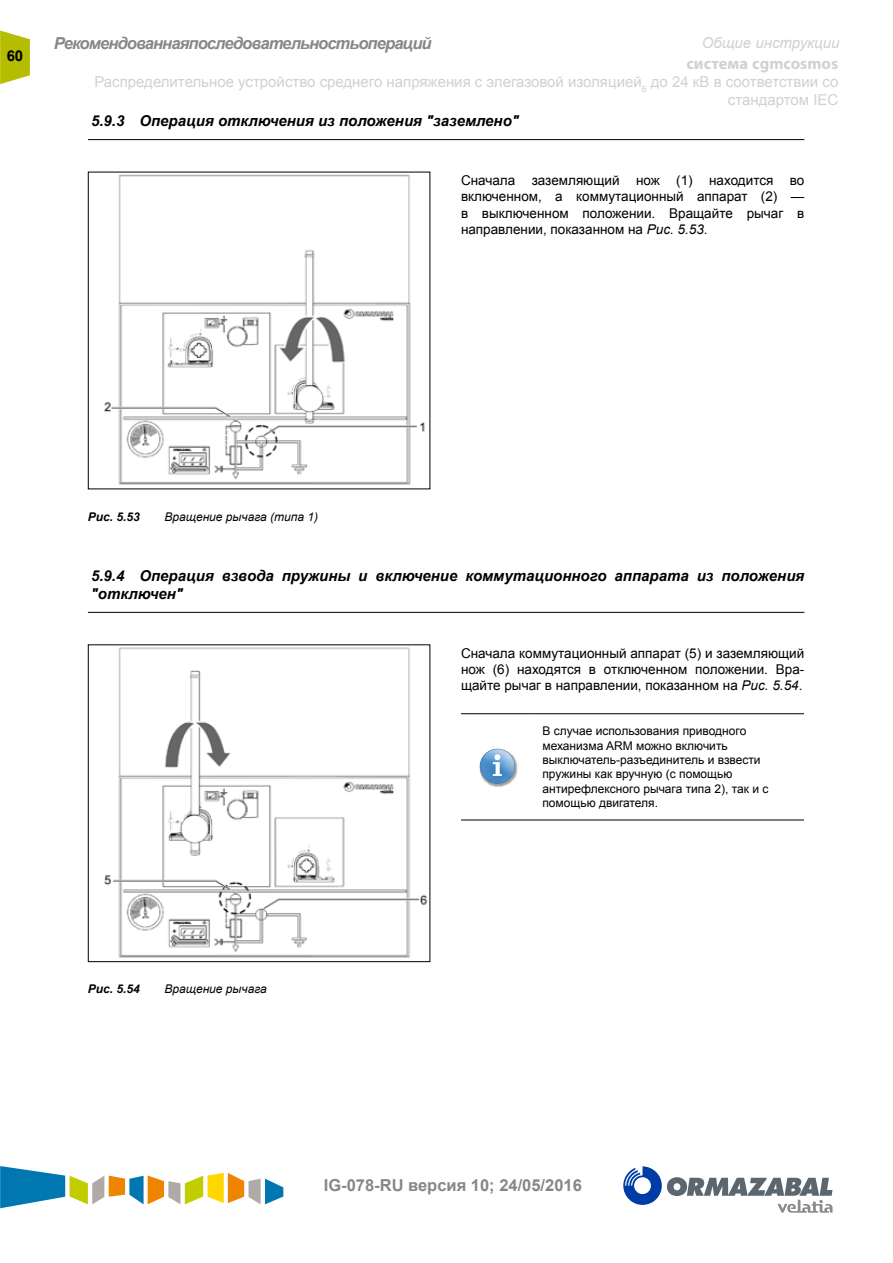
<style>
.page{position:relative;width:893px;height:1263px;background:#fff}
.page>*{position:absolute;margin:0;border:0;box-sizing:border-box;transform-origin:0 0}
.t1{font:italic 700 16.5px "Arial";letter-spacing:-.055em;color:#868789}
.t2{font:700 16.5px "Arial";color:#868789}
.t3{font:700 16.5px "Myriad Pro";color:#d0d1d2}
.t4{font:italic 700 15px/18px "Arial";color:#000}
.t5{font:15px/18px "Arial";color:#d0d1d2;text-align:right}
.t6{font:italic 15px "Arial";color:#d0d1d2}
.t7{font:700 15px "Arial";color:#000}
.t8{font:13.5px/16.2px "Arial";color:#000;text-align:justify}
.t9{font:12px/14.4px "Arial";color:#000}
.t10{font:italic 12px "Arial";color:#000}
.t11{font:italic 700 12px "Arial";color:#000}
.s1{font-style:italic}
</style>
<div class="page">
<svg style="left:623px;top:1166px;width:209px;height:47px"></svg>
<svg style="left:0;top:31px;width:30px;height:53px;background:#c0c729"></svg>
<svg style="left:0;top:1166px;width:283px;height:42px"></svg>
<hr style="left:88px;top:139px;width:716px;height:1px;background:#000">
<img style="left:104px;top:174px;width:321px;height:311px">
<hr style="left:88px;top:612px;width:716px;height:1px;background:#000">
<img style="left:104px;top:647px;width:323px;height:311px">
<div style="left:88px;top:644px;width:342px;height:318px;border:1px solid #000"></div>
<hr style="left:461px;top:820px;width:73px;height:1px;background:#000">
<hr style="left:461px;top:713px;width:73px;height:1px;background:#000">
<hr style="left:534px;top:713px;width:270px;height:1px;background:#000">
<hr style="left:534px;top:820px;width:270px;height:1px;background:#000">
<img style="left:479px;top:748px;width:39px;height:39px">
<img style="left:480px;top:749px;width:35px;height:35px">
<img style="left:480px;top:749px;width:34px;height:34px;border-radius:17px">
<svg style="left:493px;top:754px;width:9px;height:22px"></svg>
<p class="t7" style="left:7px;top:46px;width:18px">60</p>
<p class="t1" style="left:54px;top:32px;width:379px">Рекомендованная последовательность операций</p>
<p class="t6" style="left:702px;top:33px;width:139px">Общие инструкции</p>
<p class="t3" style="left:687px;top:53px;width:153px">система cgmcosmos</p>
<p class="t5" style="left:94px;top:73px;width:745px">Распределительное устройство среднего напряжения с элегазовой изоляцией<sub>6</sub> до 24 кВ в соответствии со стандартом IEC</p>
<p class="t4" style="left:91px;top:113px;width:429px">5.9.3 Операция отключения из положения "заземлено"</p>
<p class="t8" style="left:461px;top:172px;width:345px">Сначала заземляющий нож (1) находится во включенном, а коммутационный аппарат (2) — в выключенном положении. Вращайте рычаг в направлении, показанном на <span class="s1">Рис. 5.53</span>.</p>
<p class="t11" style="left:88px;top:508px;width:54px">Рис. 5.53</p>
<p class="t10" style="left:164px;top:509px;width:155px">Вращение рычага (типа 1)</p>
<p class="t4" style="left:91px;top:567px;width:715px">5.9.4 Операция взвода пружины и включение коммутационного аппарата из положения "отключен"</p>
<p class="t11" style="left:88px;top:981px;width:54px">Рис. 5.54</p>
<p class="t10" style="left:164px;top:981px;width:104px">Вращение рычага</p>
<p class="t8" style="left:461px;top:645px;width:345px">Сначала коммутационный аппарат (5) и заземляющий нож (6) находятся в отключенном положении. Вра&shy;щайте рычаг в направлении, показанном на <span class="s1">Рис. 5.54</span>.</p>
<p class="t9" style="left:542px;top:724px;width:227px">В случае использования приводного механизма ARM можно включить выключатель-разъединитель и взвести пружины как вручную (с помощью антирефлексного рычага типа 2), так и с помощью двигателя.</p>
<p class="t2" style="left:324px;top:1174px;width:260px">IG-078-RU версия 10; 24/05/2016</p>
</div>
